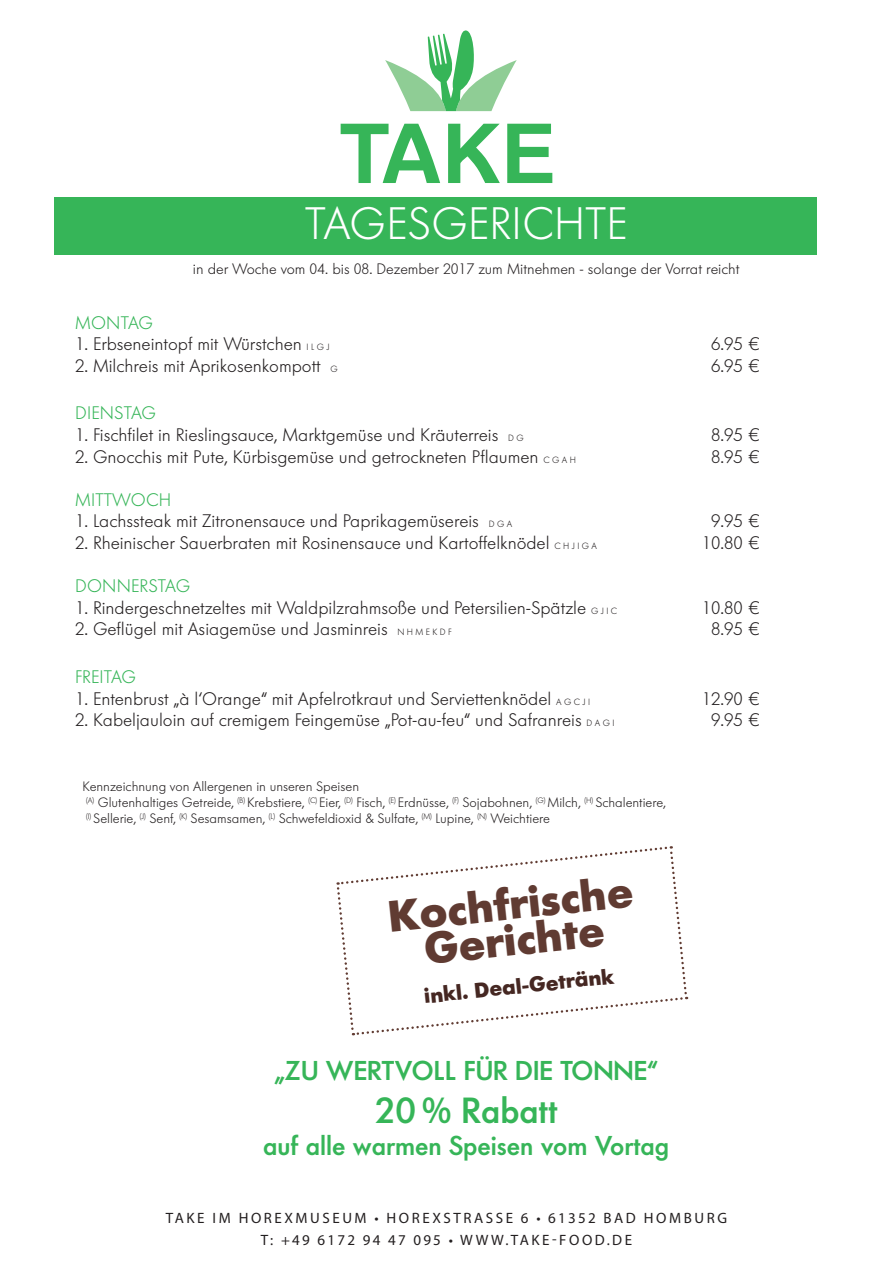
<style>
.page{position:relative;width:893px;height:1263px;background:#fff}
.page>*{position:absolute;margin:0;border:0;box-sizing:border-box;transform-origin:0 0}
.t1{font:300 45px "Futura BQ";letter-spacing:.01em;color:#fff}
.t2{font:700 43.5px/36.2px "Futura BQ";color:#603b32;text-align:center}
.t3{font:500 36px "Futura BQ";color:#36b558}
.t4{font:500 27px "Futura BQ";color:#36b558}
.t5{font:700 21px "Futura BQ";color:#452722}
.t6{font:300 18px "Futura BQ";color:#231f20}
.t7{font:300 18px "Futura BQ";letter-spacing:.01em;color:#36b558}
.t8{font:15px/22.5px "Myriad Pro";letter-spacing:.17em;color:#231f20;text-align:center}
.t9{font:300 15px "Futura BQ";color:#231f20}
.t10{font:300 13.5px/16.2px "Futura BQ";color:#231f20}
.s1{font-size:9px}
</style>
<div class="page">
<div style="left:54px;top:198px;width:762px;height:57px;background:#36b558"></div>
<svg style="left:385px;top:30px;width:132px;height:81px"></svg>
<svg style="left:341px;top:124px;width:99px;height:59px"></svg>
<svg style="left:448px;top:124px;width:52px;height:59px"></svg>
<svg style="left:507px;top:124px;width:45px;height:59px"></svg>
<svg style="left:336px;top:846px;width:352px;height:190px"></svg>
<h1 class="t1" style="left:305px;top:194px;width:324px">TAGESGERICHTE</h1>
<p class="t9" style="left:193px;top:259px;width:548px">in der Woche vom 04. bis 08. Dezember 2017 zum Mitnehmen - solange der Vorrat reicht</p>
<p class="t7" style="left:75px;top:311px;width:79px">MONTAG</p>
<p class="t6" style="left:75px;top:332px;width:256px">1. Erbseneintopf mit Würstchen <span class="s1">I L G J</span></p>
<p class="t6" style="left:711px;top:332px;width:50px">6.95 €</p>
<p class="t6" style="left:75px;top:354px;width:264px">2. Milchreis mit Aprikosenkompott <span class="s1">G</span></p>
<p class="t6" style="left:711px;top:354px;width:50px">6.95 €</p>
<p class="t7" style="left:75px;top:401px;width:82px">DIENSTAG</p>
<p class="t6" style="left:75px;top:423px;width:450px">1. Fischfilet in Rieslingsauce, Marktgemüse und Kräuterreis <span class="s1">D G</span></p>
<p class="t6" style="left:711px;top:423px;width:50px">8.95 €</p>
<p class="t6" style="left:75px;top:445px;width:502px">2. Gnocchis mit Pute, Kürbisgemüse und getrockneten Pflaumen <span class="s1">C G A H</span></p>
<p class="t6" style="left:711px;top:445px;width:50px">8.95 €</p>
<p class="t7" style="left:75px;top:488px;width:97px">MITTWOCH</p>
<p class="t6" style="left:75px;top:509px;width:439px">1. Lachssteak mit Zitronensauce und Paprikagemüsereis <span class="s1">D G A</span></p>
<p class="t6" style="left:711px;top:509px;width:50px">9.95 €</p>
<p class="t6" style="left:75px;top:531px;width:523px">2. Rheinischer Sauerbraten mit Rosinensauce und Kartoffelknödel <span class="s1">C H J I G A</span></p>
<p class="t6" style="left:702px;top:531px;width:60px">10.80 €</p>
<p class="t7" style="left:75px;top:574px;width:117px">DONNERSTAG</p>
<p class="t6" style="left:75px;top:596px;width:543px">1. Rindergeschnetzeltes mit Waldpilzrahmsoße und Petersilien-Spätzle <span class="s1">G J I C</span></p>
<p class="t6" style="left:702px;top:596px;width:60px">10.80 €</p>
<p class="t6" style="left:75px;top:617px;width:378px">2. Geflügel mit Asiagemüse und Jasminreis <span class="s1">N H M E K D F</span></p>
<p class="t6" style="left:711px;top:617px;width:50px">8.95 €</p>
<p class="t7" style="left:75px;top:665px;width:62px">FREITAG</p>
<p class="t6" style="left:75px;top:686px;width:517px">1. Entenbrust „à l‘Orange“ mit Apfelrotkraut und Serviettenknödel <span class="s1">A G C J I</span></p>
<p class="t6" style="left:702px;top:686px;width:60px">12.90 €</p>
<p class="t6" style="left:75px;top:708px;width:541px">2. Kabeljauloin auf cremigem Feingemüse „Pot-au-feu“ und Safranreis <span class="s1">D A G I</span></p>
<p class="t6" style="left:711px;top:708px;width:50px">9.95 €</p>
<p class="t10" style="left:82px;top:778px;width:585px">Kennzeichnung von Allergenen in unseren Speisen<br><sup>(A)</sup> Glutenhaltiges Getreide, <sup>(B)</sup> Krebstiere, <sup>(C)</sup> Eier, <sup>(D)</sup> Fisch, <sup>(E)</sup> Erdnüsse, <sup>(F)</sup> Sojabohnen, <sup>(G)</sup> Milch, <sup>(H)</sup> Schalentiere, <sup>(I)</sup> Sellerie, <sup>(J)</sup> Senf, <sup>(K)</sup> Sesamsamen, <sup>(L)</sup> Schwefeldioxid &amp; Sulfate, <sup>(M)</sup> Lupine, <sup>(N)</sup> Weichtiere</p>
<h2 class="t2" style="left:386px;top:898px;width:248px;rotate:-6deg">Kochfrische<br>Gerichte</h2>
<p class="t5" style="left:423px;top:982px;width:192px;rotate:-6deg">inkl. Deal-Getränk</p>
<h3 class="t4" style="left:275px;top:1053px;width:385px">„ZU WERTVOLL FÜR DIE TONNE“</h3>
<h3 class="t3" style="left:375px;top:1087px;width:184px">20 % Rabatt</h3>
<h3 class="t4" style="left:263px;top:1128px;width:408px">auf alle warmen Speisen vom Vortag</h3>
<p class="t8" style="left:166px;top:1206px;width:563px">TAKE IM HOREXMUSEUM • HOREXSTRASSE 6 • 61352 BAD HOMBURG<br>T: +49 6172 94 47 095 • WWW.TAKE-FOOD.DE</p>
</div>
